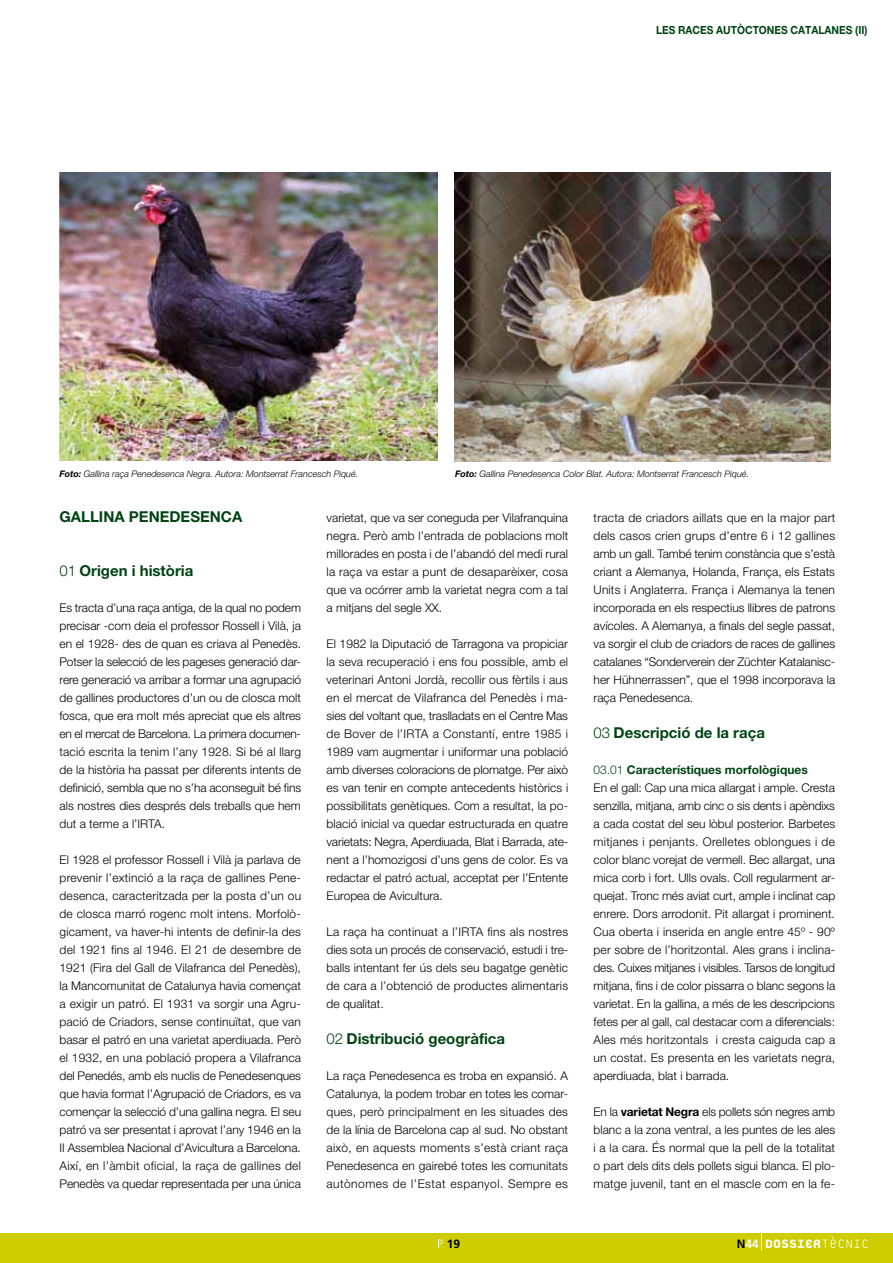
<style>
.page{position:relative;width:893px;height:1263px;background:#fff}
.page>*{position:absolute;margin:0;border:0;box-sizing:border-box;transform-origin:0 0}
.t1{font:800 18px "Platelet";color:#fff;scale:.96 1}
.t2{font:700 15px "Helvetica Neue LT Pro";color:#004413}
.t3{font:300 12px/18px "Helvetica Neue LT Pro";color:#000;text-align:justify}
.t4{font:700 12px "Frutiger";color:#000}
.t5{font:700 11.25px "Helvetica Neue LT Pro";color:#004413;scale:.91 1}
.t6{font:italic 300 9px "Helvetica Neue LT Pro";color:#000}
.s1{font-weight:700}
.s2{font-weight:300}
.s3{color:#004413}
.s4{font-weight:700;color:#004413}
.s5{font-family:"Frutiger";font-weight:700;font-size:12px;color:#000}
.s6{font-family:"Frutiger";font-weight:700;font-size:12px}
</style>
<div class="page">
<div style="left:0;top:1233px;width:893px;height:30px;background:#cdcd00"></div>
<svg style="left:761px;top:1233px;width:1px;height:17px"></svg>
<svg style="left:823px;top:1236px;width:44px;height:12px"></svg>
<svg style="left:438px;top:1239px;width:5px;height:9px"></svg>
<img style="left:455px;top:172px;width:376px;height:290px">
<img style="left:60px;top:172px;width:378px;height:289px">
<p class="t5" style="left:656px;top:23px;width:8px">les</p>
<p class="t5" style="left:678px;top:23px;width:9px">races</p>
<p class="t5" style="left:716px;top:23px;width:9px">autòctones</p>
<p class="t5" style="left:791px;top:23px;width:9px">catalanes</p>
<p class="t5" style="left:855px;top:23px;width:15px">(II)</p>
<p class="t6" style="left:60px;top:469px;width:300px"><span class="s1">Foto:</span> Gallina raça Penedesenca Negra. Autora: Montserrat Francesch Piqué.</p>
<p class="t6" style="left:455px;top:469px;width:296px"><span class="s1">Foto:</span> Gallina Penedesenca Color Blat. Autora: Montserrat Francesch Piqué.</p>
<p class="t2" style="left:60px;top:507px;width:184px">GALLINA PENEDESENCA</p>
<p class="t2" style="left:60px;top:561px;width:135px"><span class="s2">01</span> Origen i història</p>
<p class="t3" style="left:60px;top:598px;width:243px">Es tracta d’una raça antiga, de la qual no podem precisar -com deia el professor Rossell i Vilà, ja en el 1928- des de quan es criava al Penedès.<br>Potser la selecció de les pageses generació dar&shy;rere generació va arribar a formar una agrupació de gallines productores d’un ou de closca molt fosca, que era molt més apreciat que els altres en el mercat de Barcelona. La primera documen&shy;tació escrita la tenim l’any 1928. Si bé al llarg de la història ha passat per diferents intents de definició, sembla que no s’ha aconseguit bé fins als nostres dies després dels treballs que hem dut a terme a l’IRTA.</p>
<p class="t3" style="left:60px;top:850px;width:243px">El 1928 el professor Rossell i Vilà ja parlava de prevenir l’extinció a la raça de gallines Pene&shy;desenca, caracteritzada per la posta d’un ou de closca marró rogenc molt intens. Morfolò&shy;gicament, va haver-hi intents de definir-la des del 1921 fins al 1946. El 21 de desembre de 1921 (Fira del Gall de Vilafranca del Penedès), la Mancomunitat de Catalunya havia començat a exigir un patró. El 1931 va sorgir una Agru&shy;pació de Criadors, sense continuïtat, que van basar el patró en una varietat aperdiuada. Però el 1932, en una població propera a Vilafranca del Penedés, amb els nuclis de Penedesenques que havia format l’Agrupació de Criadors, es va començar la selecció d’una gallina negra. El seu patró va ser presentat i aprovat l’any 1946 en la II Assemblea Nacional d’Avicultura a Barcelona.<br>Així, en l’àmbit oficial, la raça de gallines del Penedès va quedar representada per una única</p>
<p class="t3" style="left:327px;top:508px;width:243px">varietat, que va ser coneguda per Vilafranquina negra. Però amb l’entrada de poblacions molt millorades en posta i de l’abandó del medi rural la raça va estar a punt de desaparèixer, cosa que va ocórrer amb la varietat negra com a tal a mitjans del segle XX.</p>
<p class="t3" style="left:327px;top:634px;width:243px">El 1982 la Diputació de Tarragona va propiciar la seva recuperació i ens fou possible, amb el veterinari Antoni Jordà, recollir ous fèrtils i aus en el mercat de Vilafranca del Penedès i ma&shy;sies del voltant que, traslladats en el Centre Mas de Bover de l’IRTA a Constantí, entre 1985 i 1989 vam augmentar i uniformar una població amb diverses coloracions de plomatge. Per això es van tenir en compte antecedents històrics i possibilitats genètiques. Com a resultat, la po&shy;blació inicial va quedar estructurada en quatre varietats: Negra, Aperdiuada, Blat i Barrada, ate&shy;nent a l’homozigosi d’uns gens de color. Es va redactar el patró actual, acceptat per l’Entente Europea de Avicultura.</p>
<p class="t3" style="left:327px;top:922px;width:243px">La raça ha continuat a l’IRTA fins als nostres dies sota un procés de conservació, estudi i tre&shy;balls intentant fer ús dels seu bagatge genètic de cara a l’obtenció de productes alimentaris de qualitat.</p>
<p class="t2" style="left:327px;top:1029px;width:180px"><span class="s2">02</span> Distribució geogràfica</p>
<p class="t3" style="left:327px;top:1066px;width:243px">La raça Penedesenca es troba en expansió. A Catalunya, la podem trobar en totes les comar&shy;ques, però principalment en les situades des de la línia de Barcelona cap al sud. No obstant això, en aquests moments s’està criant raça Penedesenca en gairebé totes les comunitats autònomes de l’Estat espanyol. Sempre es</p>
<p class="t3" style="left:594px;top:508px;width:243px">tracta de criadors aillats que en la major part dels casos crien grups d’entre 6 i 12 gallines amb un gall. També tenim constància que s’està criant a Alemanya, Holanda, França, els Estats Units i Anglaterra. França i Alemanya la tenen incorporada en els respectius llibres de patrons avícoles. A Alemanya, a finals del segle passat, va sorgir el club de criadors de races de gallines catalanes “Sonderverein der Züchter Katalanisc&shy;her Hühnerrassen”, que el 1998 incorporava la raça Penedesenca.</p>
<p class="t2" style="left:594px;top:723px;width:173px"><span class="s2">03</span> Descripció de la raça</p>
<p class="t3" style="left:594px;top:760px;width:243px;text-align:left"><span class="s3">03.01</span> <span class="s4">Característiques morfològiques<br></span>En el gall: Cap una mica allargat i ample. Cresta senzilla, mitjana, amb cinc o sis dents i apèndixs a cada costat del seu lòbul posterior. Barbetes mitjanes i penjants. Orelletes oblongues i de color blanc vorejat de vermell. Bec allargat, una mica corb i fort. Ulls ovals. Coll regularment ar&shy;quejat. Tronc més aviat curt, ample i inclinat cap enrere. Dors arrodonit. Pit allargat i prominent.<br>Cua oberta i inserida en angle entre 45º - 90º per sobre de l’horitzontal. Ales grans i inclina&shy;des. Cuixes mitjanes i visibles. Tarsos de longitud mitjana, fins i de color pissarra o blanc segons la varietat. En la gallina, a més de les descripcions fetes per al gall, cal destacar com a diferencials:<br>Ales més horitzontals i cresta caiguda cap a un costat. Es presenta en les varietats negra, aperdiuada, blat i barrada.</p>
<p class="t3" style="left:594px;top:1102px;width:243px">En la <span class="s1">varietat Negra</span> els pollets són negres amb blanc a la zona ventral, a les puntes de les ales i a la cara. És normal que la pell de la totalitat o part dels dits dels pollets sigui blanca. El plo&shy;matge juvenil, tant en el mascle com en la fe-</p>
<p class="t4" style="left:447px;top:1237px;width:15px">19</p>
<h1 class="t1" style="left:737px;top:1235px;width:89px"><span class="s5">N</span><span class="s6">44</span> DOSSIER</h1>
</div>
